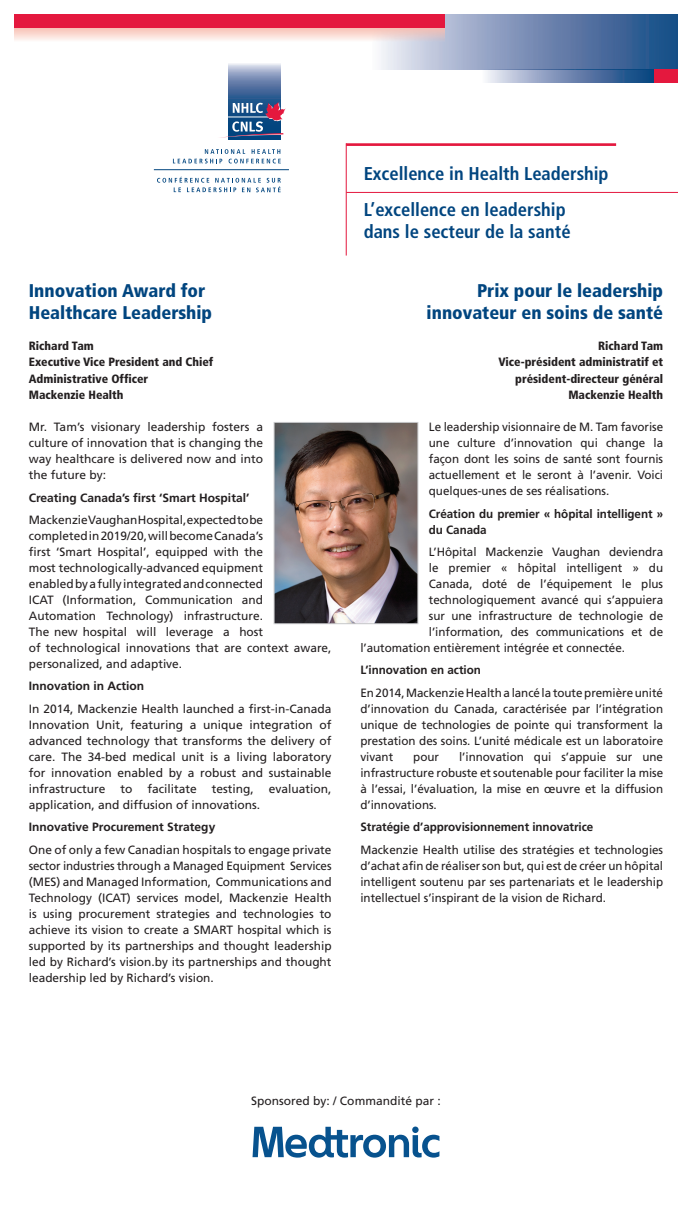
<style>
.page{position:relative;width:692px;height:1210px;background:#fff}
.page>*{position:absolute;margin:0;border:0;box-sizing:border-box;transform-origin:0 0}
.t1{font:700 condensed 18.56px/35.6px "Frutiger";color:#01457f}
.t2{font:900 condensed 18.4px/22.1px "Frutiger";color:#01457f}
.t3{font:12px/16px "Frutiger";color:#231f20;text-align:justify}
.t4{font:700 12px/16px "Frutiger";letter-spacing:-.005em;color:#231f20}
.t5{font:900 condensed 12px/16.4px "Frutiger";color:#231f20}
</style>
<div class="page">
<img style="left:381px;top:14px;width:296px;height:55px">
<img style="left:14px;top:28px;width:430px;height:14px">
<div style="left:14px;top:14px;width:430px;height:14px;background:#e4183e"></div>
<img style="left:482px;top:69px;width:172px;height:14px">
<div style="left:654px;top:69px;width:23px;height:14px;background:#e4183e"></div>
<hr style="left:346px;top:143px;width:1px;height:112px;background:#e4183e">
<hr style="left:346px;top:143px;width:269px;height:3px;background:#e4183e">
<hr style="left:346px;top:192px;width:331px;height:1px;background:#e4183e">
<svg style="left:173px;top:149px;width:107px;height:14px"></svg>
<svg style="left:157px;top:177px;width:123px;height:15px"></svg>
<hr style="left:154px;top:170px;width:135px;height:1px;background:#01457f">
<svg style="left:228px;top:63px;width:52px;height:77px;background:#6d87b0"></svg>
<svg style="left:220px;top:101px;width:66px;height:37px"></svg>
<img style="left:276px;top:424px;width:140px;height:198px">
<div style="left:274px;top:422px;width:144px;height:202px;border:1px solid #c7c8ca"></div>
<svg style="left:252px;top:1126px;width:187px;height:31px"></svg>
<h2 class="t2" style="left:29px;top:280px;width:185px">Innovation Award for<br>Healthcare Leadership</h2>
<p class="t5" style="left:29px;top:337px;width:186px">Richard Tam<br>Executive Vice President and Chief<br>Administrative Officer<br>Mackenzie Health</p>
<p class="t3" style="left:29px;top:419px;width:235px">Mr. Tam’s visionary leadership fosters a culture of innovation that is changing the way healthcare is delivered now and into the future by:</p>
<p class="t4" style="left:29px;top:489px;width:222px">Creating Canada’s first ‘Smart Hospital’</p>
<p class="t3" style="left:29px;top:512px;width:304px;text-align:left">Mackenzie Vaughan Hospital, expected to be<br>completed in 2019/20, will become Canada’s<br>first ‘Smart Hospital’, equipped with the<br>most technologically-advanced equipment<br>enabled by a fully integrated and connected<br>ICAT (Information, Communication and Automation Technology) infrastructure.<br>The new hospital will leverage a host<br>of technological innovations that are context aware, personalized, and adaptive.</p>
<p class="t4" style="left:29px;top:678px;width:117px">Innovation in Action</p>
<p class="t3" style="left:29px;top:700px;width:304px">In 2014, Mackenzie Health launched a first-in-Canada Innovation Unit, featuring a unique integration of advanced technology that transforms the delivery of care. The 34-bed medical unit is a living laboratory for innovation enabled by a robust and sustainable infrastructure to facilitate testing, evaluation, application, and diffusion of innovations.</p>
<p class="t4" style="left:29px;top:819px;width:188px">Innovative Procurement Strategy</p>
<p class="t3" style="left:29px;top:841px;width:304px">One of only a few Canadian hospitals to engage private sector industries through a Managed Equipment Services (MES) and Managed Information, Communications and Technology (ICAT) services model, Mackenzie Health is using procurement strategies and technologies to achieve its vision to create a SMART hospital which is supported by its partnerships and thought leadership led by Richard’s vision.by its partnerships and thought leadership led by Richard’s vision.</p>
<h1 class="t1" style="left:363px;top:156px;width:246px">Excellence in Health Leadership<br>L’excellence en leadership</h1>
<h1 class="t1" style="left:363px;top:214px;width:208px">dans le secteur de la santé</h1>
<h2 class="t2" style="left:426px;top:280px;width:238px;text-align:right">Prix pour le leadership innovateur en soins de santé</h2>
<p class="t5" style="left:498px;top:337px;width:166px;text-align:right">Richard Tam<br>Vice-président administratif et président-directeur général<br>Mackenzie Health</p>
<p class="t3" style="left:428px;top:419px;width:236px">Le leadership visionnaire de M. Tam favorise une culture d’innovation qui change la façon dont les soins de santé sont fournis actuellement et le seront à l’avenir. Voici quelques-unes de ses réalisations.</p>
<p class="t4" style="left:428px;top:505px;width:236px">Création du premier « hôpital intelligent » du Canada</p>
<p class="t3" style="left:428px;top:544px;width:236px">L’Hôpital Mackenzie Vaughan deviendra</p>
<p class="t3" style="left:428px;top:560px;width:236px">le premier « hôpital intelligent » du</p>
<p class="t3" style="left:428px;top:576px;width:236px">Canada, doté de l’équipement le plus</p>
<p class="t3" style="left:428px;top:592px;width:235px">technologiquement avancé qui s’appuiera</p>
<p class="t3" style="left:428px;top:608px;width:236px">sur une infrastructure de technologie de</p>
<p class="t3" style="left:428px;top:624px;width:236px">l’information, des communications et de</p>
<p class="t3" style="left:360px;top:640px;width:266px">l’automation entièrement intégrée et connectée.</p>
<p class="t4" style="left:360px;top:662px;width:122px">L’innovation en action</p>
<p class="t3" style="left:360px;top:684px;width:304px">En 2014, Mackenzie Health a lancé la toute première unité d’innovation du Canada, caractérisée par l’intégration unique de technologies de pointe qui transforment la prestation des soins. L’unité médicale est un laboratoire vivant</p>
<p class="t3" style="left:360px;top:748px;width:304px;text-indent:99px">l’innovation qui s’appuie sur une infrastructure robuste et soutenable pour faciliter la mise à l’essai, l’évaluation, la mise en œuvre et la diffusion d’innovations.</p>
<p class="t4" style="left:360px;top:819px;width:234px">Stratégie d’approvisionnement innovatrice</p>
<p class="t3" style="left:360px;top:841px;width:304px">Mackenzie Health utilise des stratégies et technologies d’achat afin de réaliser son but, qui est de créer un hôpital intelligent soutenu par ses partenariats et le leadership intellectuel s’inspirant de la vision de Richard.</p>
<p class="t3" style="left:413px;top:748px;width:27px">pour</p>
<p class="t3" style="left:251px;top:1092px;width:191px">Sponsored by: / Commandité par :</p>
</div>
